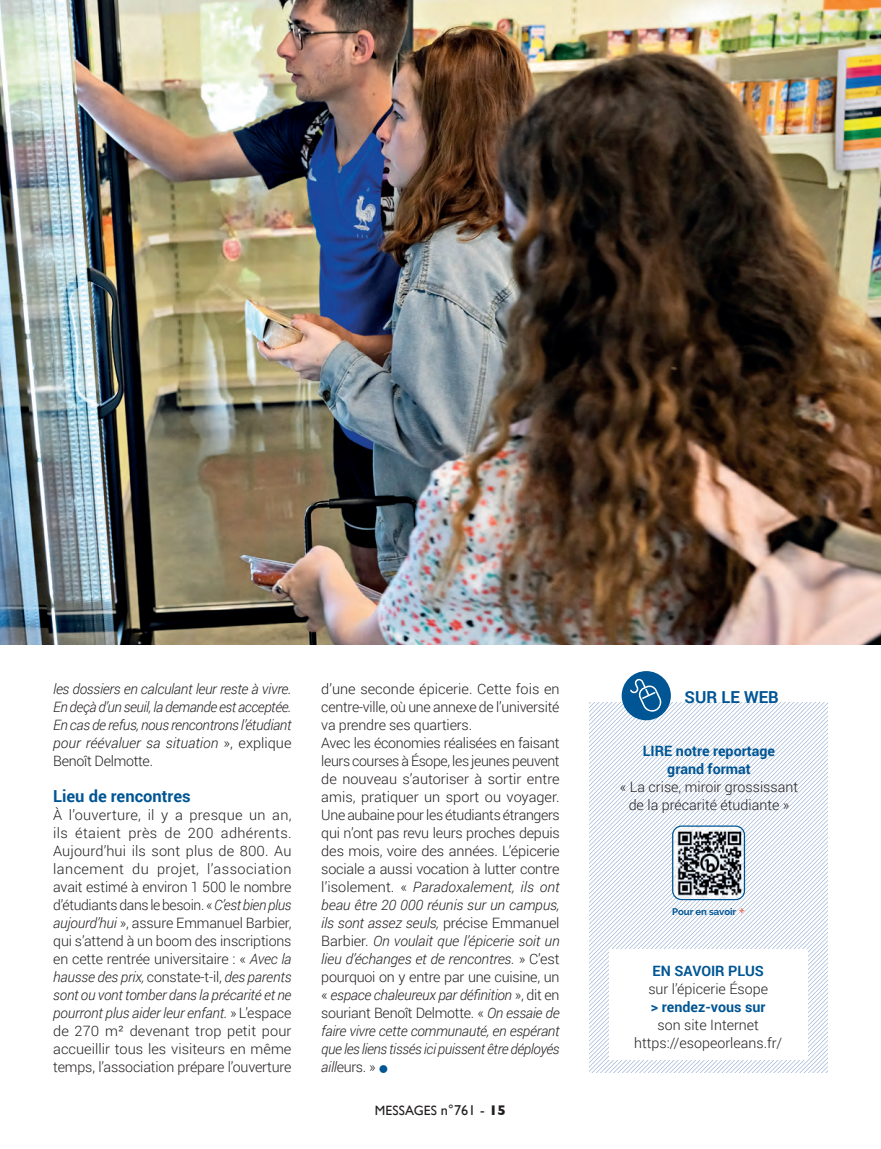
<style>
.page{position:relative;width:881px;height:1149px;background:#fff}
.page>*{position:absolute;margin:0;border:0;box-sizing:border-box;transform-origin:0 0}
.t1{font:700 16.5px "Roboto";color:#005594}
.t2{font:300 14.25px/18px "Roboto";letter-spacing:-.01em;color:#231f20;text-align:center}
.t3{font:italic 300 14.25px/18px "Roboto";letter-spacing:-.015em;color:#231f20;text-align:justify}
.t4{font:700 14.25px/18px "Roboto";color:#005594;text-align:center}
.t5{font:13.5px "Gill Sans";letter-spacing:.01em;color:#231f20}
.t6{font:700 9.6px "Raleway";color:#005594}
.s1{font-style:normal}
.s2{font-style:italic}
.s3{color:#005594}
.s4{font-size:14.25px}
.s5{font-weight:700;font-size:14.25px}
.s6{font-weight:500;font-size:15px;color:#f26b50}
</style>
<div class="page">
<img style="left:0;top:0;width:880px;height:644px">
<img style="left:589px;top:702px;width:238px;height:369px">
<div style="left:608px;top:948px;width:199px;height:111px;background:#fff"></div>
<img style="left:672px;top:825px;width:72px;height:74px">
<div style="left:671px;top:825px;width:73px;height:74px;border:1px solid #005594;border-radius:9px"></div>
<div style="left:621px;top:671px;width:49px;height:49px;background:#005594;border-radius:50%"></div>
<svg style="left:629px;top:678px;width:33px;height:33px"></svg>
<p class="t3" style="left:53px;top:679px;width:240px">les dossiers en calculant leur reste à vivre.<br>En deçà d’un seuil, la demande est acceptée.<br>En cas de refus, nous rencontrons l’étudiant pour réévaluer sa situation <span class="s1">», explique Benoît Delmotte.</span></p>
<p class="t1" style="left:53px;top:784px;width:139px">Lieu de rencontres</p>
<p class="t2" style="left:53px;top:805px;width:240px;text-align:justify">À l’ouverture, il y a presque un an, ils étaient près de 200 adhérents.<br>Aujourd’hui ils sont plus de 800. Au lancement du projet, l’association avait estimé à environ 1 500 le nombre d’étudiants dans le besoin. « <span class="s2">C’est bien plus aujourd’hui</span> », assure Emmanuel Barbier, qui s’attend à un boom des inscriptions en cette rentrée universitaire : « <span class="s2">Avec la hausse des prix,</span> constate-t-il, <span class="s2">des parents sont ou vont tomber dans la précarité et ne pourront plus aider leur enfant.</span> » L’espace de 270 m² devenant trop petit pour accueillir tous les visiteurs en même temps, l’association prépare l’ouverture</p>
<p class="t2" style="left:321px;top:679px;width:240px;text-align:left">d’une seconde épicerie. Cette fois en centre-ville, où une annexe de l’université va prendre ses quartiers.<br>Avec les économies réalisées en faisant leurs courses à Ésope, les jeunes peuvent de nouveau s’autoriser à sortir entre amis, pratiquer un sport ou voyager.<br>Une aubaine pour les étudiants étrangers qui n’ont pas revu leurs proches depuis des mois, voire des années. L’épicerie sociale a aussi vocation à lutter contre l’isolement. « <span class="s2">Paradoxalement, ils ont beau être 20 000 réunis sur un campus, ils sont assez seuls,</span> précise Emmanuel Barbier. <span class="s2">On voulait que l’épicerie soit un lieu d’échanges et de rencontres.</span> » C’est pourquoi on y entre par une cuisine, un « <span class="s2">espace chaleureux par définition</span> », dit en souriant Benoît Delmotte. « <span class="s2">On essaie de faire vivre cette communauté, en espérant que les liens tissés ici puissent être déployés aill</span>eurs. » <span class="s3">●</span></p>
<p class="t5" style="left:375px;top:1101px;width:133px">MESSAGES <span class="s4">n°761 -</span> <span class="s5">15</span></p>
<p class="t1" style="left:684px;top:684px;width:96px">SUR LE WEB</p>
<p class="t4" style="left:642px;top:741px;width:134px">LIRE notre reportage grand format</p>
<p class="t2" style="left:619px;top:777px;width:180px">« La crise, miroir grossissant de la précarité étudiante »</p>
<p class="t6" style="left:672px;top:905px;width:74px">Pour en savoir <span class="s6">+</span></p>
<p class="t4" style="left:652px;top:960px;width:113px">EN SAVOIR PLUS</p>
<p class="t2" style="left:648px;top:978px;width:121px">sur l’épicerie Ésope</p>
<p class="t4" style="left:650px;top:996px;width:116px">&gt; rendez-vous sur</p>
<p class="t2" style="left:634px;top:1014px;width:149px">son site Internet https://esopeorleans.fr/</p>
</div>
